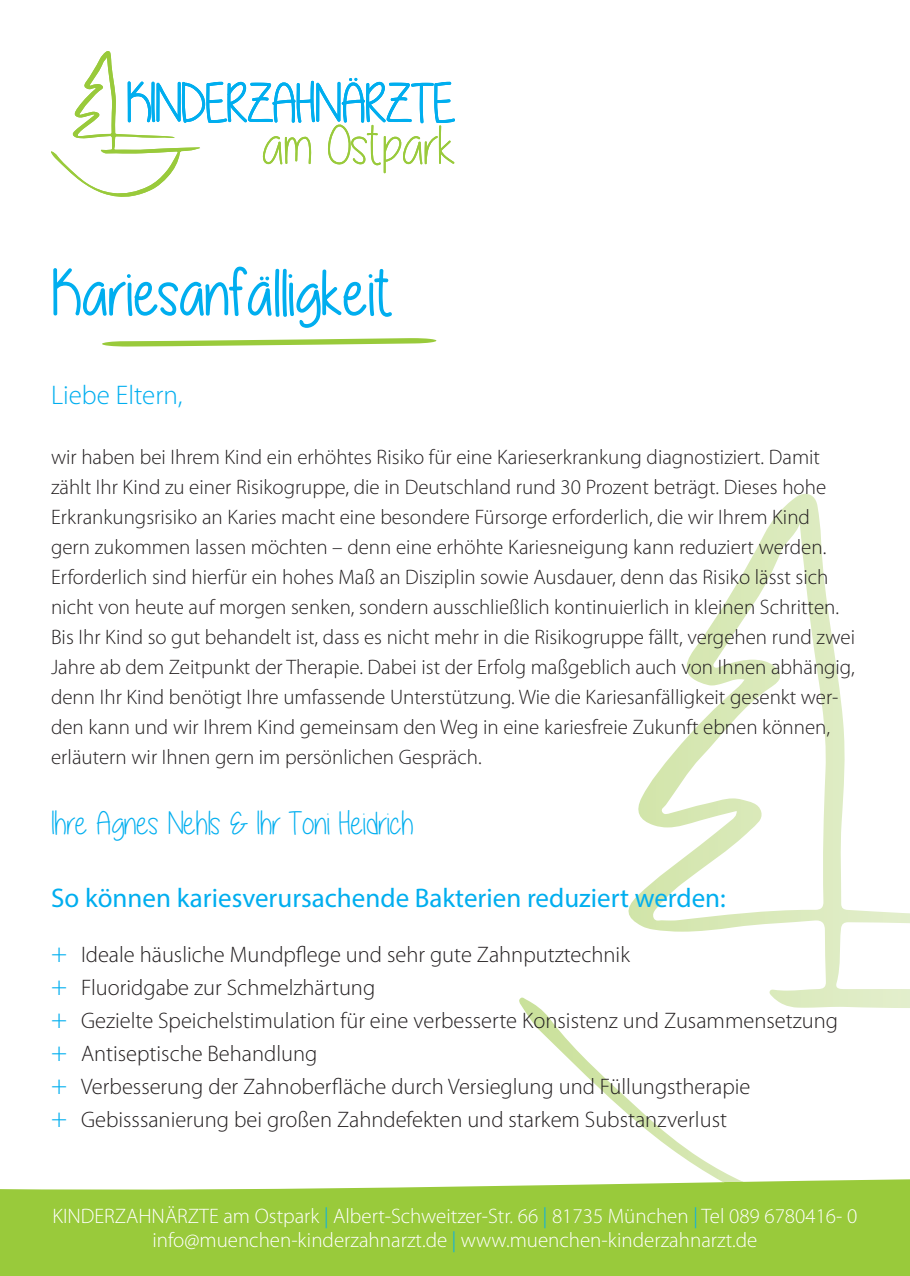
<style>
.page{position:relative;width:910px;height:1276px;background:#fff}
.page>*{position:absolute;margin:0;border:0;box-sizing:border-box;transform-origin:0 0}
.t1{font:63px "myk";letter-spacing:.025em;color:#00aeef}
.t2{font:33px "myk";color:#00aeef}
.t3{font:27px "Myriad Pro";color:#00aeef}
.t4{font:300 27px "Myriad Pro";color:#00aeef}
.t5{font:300 22.5px/33px "Myriad Pro";color:#231f20}
.t6{font:300 21px/30px "Myriad Pro";color:#231f20}
.t7{font:300 21px/24px "Myriad Pro";color:#fff;text-align:center}
.s1{font-size:27px;color:#00aeef}
.s2{color:#00aeef}
</style>
<div class="page">
<div style="left:0;top:1182px;width:910px;height:94px;background:#99ca3b"></div>
<svg style="left:51px;top:51px;width:404px;height:146px"></svg>
<svg style="left:519px;top:494px;width:391px;height:688px"></svg>
<div style="left:723px;top:1181px;width:187px;height:44px;background:#99ca3b"></div>
<svg style="left:53px;top:266px;width:383px;height:81px"></svg>
<h1 class="t1" style="left:51px;top:260px;width:343px">Kariesanfälligkeit</h1>
<p class="t4" style="left:51px;top:380px;width:133px">Liebe Eltern,</p>
<p class="t6" style="left:51px;top:442px;width:806px">wir haben bei Ihrem Kind ein erhöhtes Risiko für eine Karieserkrankung diagnostiziert. Damit zählt Ihr Kind zu einer Risikogruppe, die in Deutschland rund 30 Prozent beträgt. Dieses hohe Erkrankungsrisiko an Karies macht eine besondere Fürsorge erforderlich, die wir Ihrem Kind<br>gern zukommen lassen möchten – denn eine erhöhte Kariesneigung kann reduziert werden.<br>Erforderlich sind hierfür ein hohes Maß an Disziplin sowie Ausdauer, denn das Risiko lässt sich nicht von heute auf morgen senken, sondern ausschließlich kontinuierlich in kleinen Schritten.<br>Bis Ihr Kind so gut behandelt ist, dass es nicht mehr in die Risikogruppe fällt, vergehen rund zwei Jahre ab dem Zeitpunkt der Therapie. Dabei ist der Erfolg maßgeblich auch von Ihnen abhängig, denn Ihr Kind benötigt Ihre umfassende Unterstützung. Wie die Kariesanfälligkeit gesenkt wer&shy;den kann und wir Ihrem Kind gemeinsam den Weg in eine kariesfreie Zukunft ebnen können, erläutern wir Ihnen gern im persönlichen Gespräch.</p>
<h2 class="t2" style="left:51px;top:805px;width:364px">Ihre Agnes Nehls &amp; Ihr Toni Heidrich</h2>
<p class="t3" style="left:51px;top:881px;width:676px">So können kariesverursachende Bakterien reduziert werden:</p>
<p class="t5" style="left:51px;top:938px;width:788px"><span class="s1">+</span> Ideale häusliche Mundpflege und sehr gute Zahnputztechnik<br><span class="s1">+</span> Fluoridgabe zur Schmelzhärtung<br><span class="s1">+</span> Gezielte Speichelstimulation für eine verbesserte Konsistenz und Zusammensetzung <span class="s1">+</span> Antiseptische Behandlung<br><span class="s1">+</span> Verbesserung der Zahnoberfläche durch Versieglung und Füllungstherapie<br><span class="s1">+</span> Gebisssanierung bei großen Zahndefekten und starkem Substanzverlust</p>
<p class="t7" style="left:53px;top:1204px;width:806px">KINDERZAHNÄRZTE am Ostpark <span class="s2">|</span> Albert-Schweitzer-Str. 66 <span class="s2">|</span> 81735 München <span class="s2">|</span> Tel 089 6780416- 0 info@muenchen-kinderzahnarzt.de <span class="s2">|</span> www.muenchen-kinderzahnarzt.de</p>
</div>
